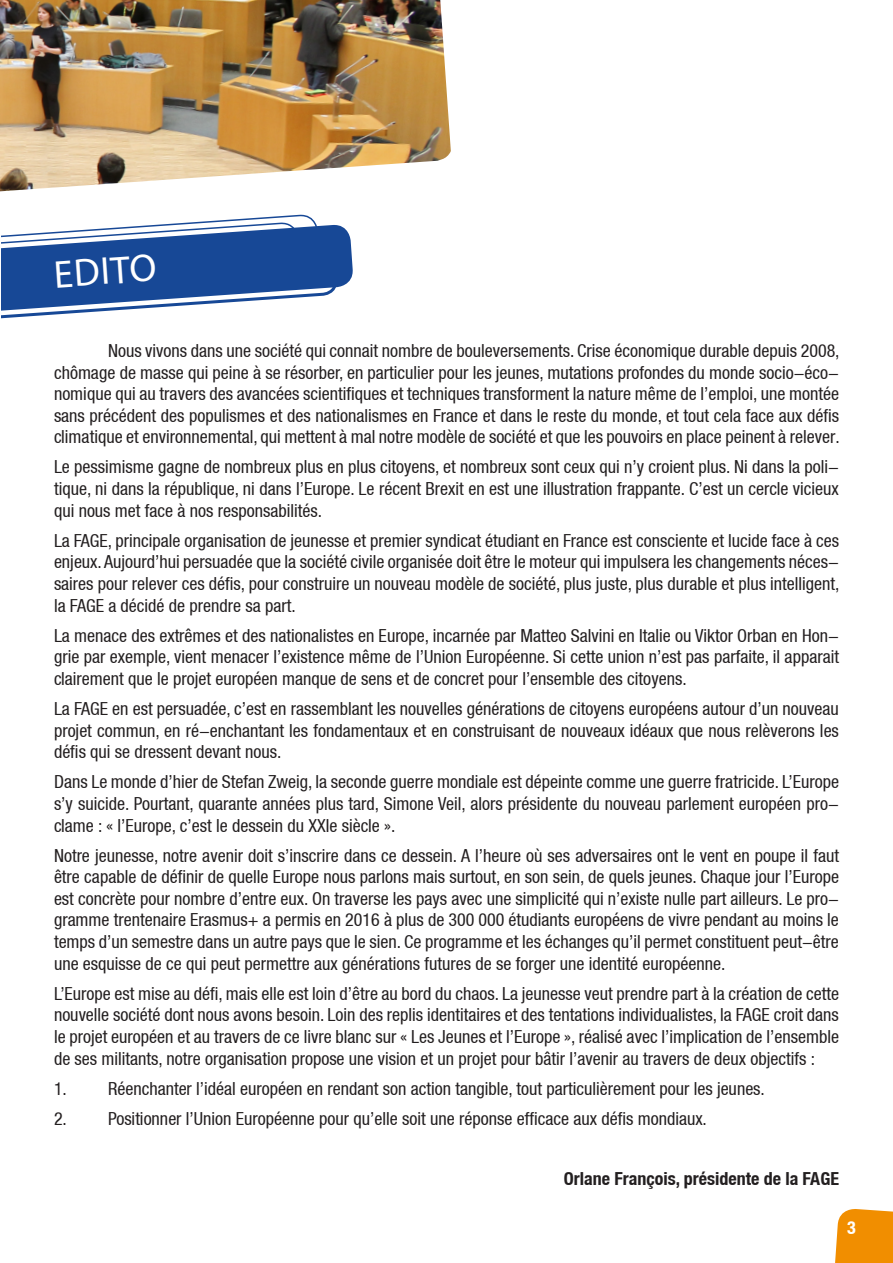
<style>
.page{position:relative;width:893px;height:1263px;background:#fff}
.page>*{position:absolute;margin:0;border:0;box-sizing:border-box;transform-origin:0 0}
.t1{font:39px "Myriad Pro";color:#fff}
.t2{font:condensed 18px/21.6px "Helvetica Neue LT";color:#231f20;text-align:justify}
.t3{font:700 condensed 18px "Helvetica Neue LT";color:#231f20}
.t4{font:700 condensed 18px "Helvetica Neue LT";color:#fff}
</style>
<div class="page">
<svg style="left:835px;top:1209px;width:58px;height:54px;background:#f19510"></svg>
<img style="left:0;top:0;width:451px;height:191px">
<svg style="left:1px;top:214px;width:352px;height:105px"></svg>
<h1 class="t1" style="left:52px;top:251px;width:104px;rotate:-4deg">EDITO</h1>
<p class="t2" style="left:54px;top:340px;width:787px;text-indent:54px">Nous vivons dans une société qui connait nombre de bouleversements. Crise économique durable depuis 2008, chômage de masse qui peine à se résorber, en particulier pour les jeunes, mutations profondes du monde socio-éco&shy;nomique qui au travers des avancées scientifiques et techniques transforment la nature même de l’emploi, une montée sans précédent des populismes et des nationalismes en France et dans le reste du monde, et tout cela face aux défis climatique et environnemental, qui mettent à mal notre modèle de société et que les pouvoirs en place peinent à relever.</p>
<p class="t2" style="left:54px;top:456px;width:786px">Le pessimisme gagne de nombreux plus en plus citoyens, et nombreux sont ceux qui n’y croient plus. Ni dans la poli&shy;tique, ni dans la république, ni dans l’Europe. Le récent Brexit en est une illustration frappante. C’est un cercle vicieux qui nous met face à nos responsabilités.</p>
<p class="t2" style="left:54px;top:529px;width:787px">La FAGE, principale organisation de jeunesse et premier syndicat étudiant en France est consciente et lucide face à ces enjeux. Aujourd’hui persuadée que la société civile organisée doit être le moteur qui impulsera les changements néces&shy;saires pour relever ces défis, pour construire un nouveau modèle de société, plus juste, plus durable et plus intelligent, la FAGE a décidé de prendre sa part.</p>
<p class="t2" style="left:54px;top:624px;width:787px">La menace des extrêmes et des nationalistes en Europe, incarnée par Matteo Salvini en Italie ou Viktor Orban en Hon&shy;grie par exemple, vient menacer l’existence même de l’Union Européenne. Si cette union n’est pas parfaite, il apparait clairement que le projet européen manque de sens et de concret pour l’ensemble des citoyens.</p>
<p class="t2" style="left:54px;top:698px;width:786px">La FAGE en est persuadée, c’est en rassemblant les nouvelles générations de citoyens européens autour d’un nouveau projet commun, en ré-enchantant les fondamentaux et en construisant de nouveaux idéaux que nous relèverons les défis qui se dressent devant nous.</p>
<p class="t2" style="left:54px;top:771px;width:786px">Dans Le monde d’hier de Stefan Zweig, la seconde guerre mondiale est dépeinte comme une guerre fratricide. L’Europe s’y suicide. Pourtant, quarante années plus tard, Simone Veil, alors présidente du nouveau parlement européen pro&shy;clame : « l’Europe, c’est le dessein du XXIe siècle ».</p>
<p class="t2" style="left:54px;top:844px;width:786px">Notre jeunesse, notre avenir doit s’inscrire dans ce dessein. A l’heure où ses adversaires ont le vent en poupe il faut être capable de définir de quelle Europe nous parlons mais surtout, en son sein, de quels jeunes. Chaque jour l’Europe est concrète pour nombre d’entre eux. On traverse les pays avec une simplicité qui n’existe nulle part ailleurs. Le pro&shy;gramme trentenaire Erasmus+ a permis en 2016 à plus de 300 000 étudiants européens de vivre pendant au moins le temps d’un semestre dans un autre pays que le sien. Ce programme et les échanges qu’il permet constituent peut-être une esquisse de ce qui peut permettre aux générations futures de se forger une identité européenne.</p>
<p class="t2" style="left:54px;top:982px;width:786px">L’Europe est mise au défi, mais elle est loin d’être au bord du chaos. La jeunesse veut prendre part à la création de cette nouvelle société dont nous avons besoin. Loin des replis identitaires et des tentations individualistes, la FAGE croit dans le projet européen et au travers de ce livre blanc sur « Les Jeunes et l’Europe », réalisé avec l’implication de l’ensemble de ses militants, notre organisation propose une vision et un projet pour bâtir l’avenir au travers de deux objectifs :</p>
<p class="t2" style="left:54px;top:1077px;width:712px">1. Réenchanter l’idéal européen en rendant son action tangible, tout particulièrement pour les jeunes.</p>
<p class="t2" style="left:54px;top:1107px;width:654px">2. Positionner l’Union Européenne pour qu’elle soit une réponse efficace aux défis mondiaux.</p>
<p class="t3" style="left:564px;top:1168px;width:277px">Orlane François, présidente de la FAGE</p>
<p class="t4" style="left:847px;top:1216px;width:10px">3</p>
</div>
